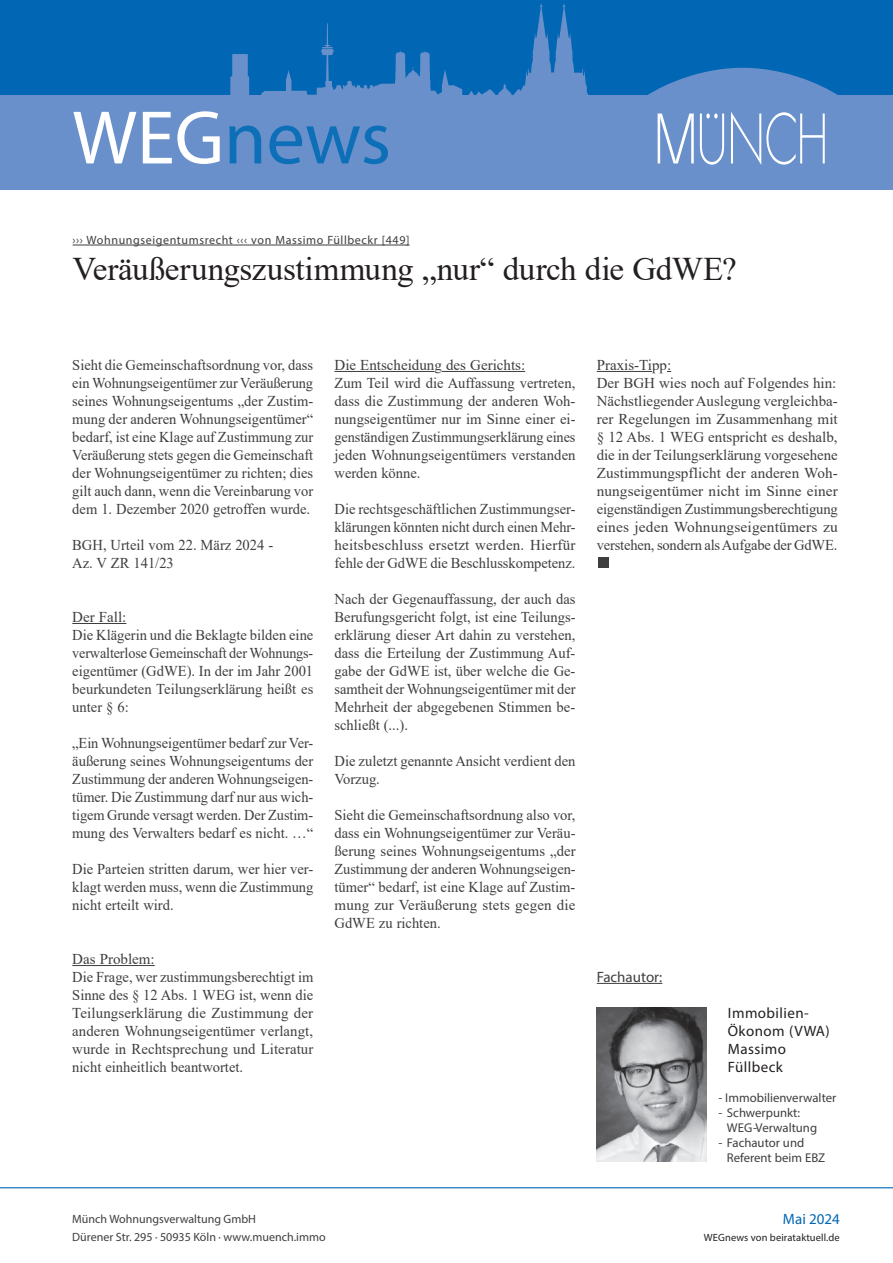
<style>
.page{position:relative;width:893px;height:1263px;background:#fff}
.page>*{position:absolute;margin:0;border:0;box-sizing:border-box;transform-origin:0 0}
.t1{font:76.5px "Myriad Pro";color:#0c6fb8}
.t2{font:33px "Times New Roman";letter-spacing:-.01em;color:#231f20}
.t3{font:15px/18px "Times New Roman";color:#3e3e3f}
.t4{font:15px/18px "Times New Roman";color:#3e3e3f;text-align:justify;scale:.96 1}
.t5{font:15px/18px "Myriad Pro";letter-spacing:.03em;color:#231f20}
.t6{font:15px "Myriad Pro";color:#3e3e3f}
.t7{font:15px "Myriad Pro";color:#0166b3}
.t8{font:12.75px/15px "Myriad Pro";color:#3e3e3f}
.t9{font:12px "Myriad Pro";color:#3e3e3f}
.t10{font:12px "Myriad Pro";letter-spacing:.05em;color:#3e3e3f}
.t11{font:10.5px "Myriad Pro";letter-spacing:.01em;color:#231f20}
.s1{color:#fff}
</style>
<div class="page">
<div style="left:0;top:95px;width:893px;height:95px;background:#6990ca"></div>
<hr style="left:0;top:1187px;width:893px;height:1px;background:#0166b3">
<div style="left:0;top:0;width:893px;height:95px;background:#0166b3"></div>
<svg style="left:221px;top:4px;width:372px;height:141px"></svg>
<svg style="left:648px;top:68px;width:189px;height:122px;background:#6b94cc"></svg>
<img style="left:597px;top:1007px;width:110px;height:155px">
<hr style="left:597px;top:983px;width:65px;height:1px;background:#3e3e3f">
<hr style="left:72px;top:623px;width:54px;height:1px;background:#3e3e3f">
<hr style="left:72px;top:965px;width:83px;height:1px;background:#3e3e3f">
<hr style="left:334px;top:371px;width:100px;height:1px;background:#3e3e3f">
<hr style="left:442px;top:371px;width:83px;height:1px;background:#3e3e3f">
<hr style="left:73px;top:245px;width:337px;height:1px;background:#3e3e3f">
<hr style="left:597px;top:371px;width:55px;height:1px;background:#3e3e3f">
<div style="left:598px;top:557px;width:11px;height:11px;background:#3e3e3f"></div>
<h1 class="t1" style="left:72px;top:91px;width:320px"><span class="s1">WEG</span>news</h1>
<p class="t10" style="left:73px;top:232px;width:338px">››› Wohnungseigentumsrecht ‹‹‹ von Massimo Füllbeckr [449]</p>
<h2 class="t2" style="left:72px;top:245px;width:666px">Veräußerungszustimmung „nur“ durch die GdWE?</h2>
<p class="t3" style="left:72px;top:355px;width:242px;text-align:justify">Sieht die Gemeinschaftsordnung vor, dass ein Wohnungseigentümer zur Veräußerung seines Wohnungseigentums „der Zustim&shy;mung der anderen Wohnungseigentümer“ bedarf, ist eine Klage auf Zustimmung zur Veräußerung stets gegen die Gemeinschaft der Wohnungseigentümer zu richten; dies gilt auch dann, wenn die Vereinbarung vor dem 1. Dezember 2020 getroffen wurde.</p>
<p class="t3" style="left:72px;top:535px;width:203px">BGH, Urteil vom 22. März 2024 -<br>Az. V ZR 141/23</p>
<p class="t3" style="left:72px;top:607px;width:243px">Der Fall:<br>Die Klägerin und die Beklagte bilden eine verwalterlose Gemeinschaft der Wohnungs&shy;eigentümer (GdWE). In der im Jahr 2001 beurkundeten Teilungserklärung heißt es unter § 6:</p>
<p class="t4" style="left:72px;top:733px;width:253px">„Ein Wohnungseigentümer bedarf zur Ver&shy;äußerung seines Wohnungseigentums der Zustimmung der anderen Wohnungseigen&shy;tümer. Die Zustimmung darf nur aus wich&shy;tigem Grunde versagt werden. Der Zustim&shy;mung des Verwalters bedarf es nicht. …“</p>
<p class="t3" style="left:72px;top:859px;width:243px;text-align:justify">Die Parteien stritten darum, wer hier ver&shy;klagt werden muss, wenn die Zustimmung nicht erteilt wird.</p>
<p class="t3" style="left:72px;top:949px;width:243px">Das Problem:<br>Die Frage, wer zustimmungsberechtigt im Sinne des § 12 Abs. 1 WEG ist, wenn die Teilungserklärung die Zustimmung der anderen Wohnungseigentümer verlangt, wurde in Rechtsprechung und Literatur nicht einheitlich beantwortet.</p>
<p class="t3" style="left:334px;top:355px;width:243px">Die Entscheidung des Gerichts:<br>Zum Teil wird die Auffassung vertreten, dass die Zustimmung der anderen Woh&shy;nungseigentümer nur im Sinne einer ei&shy;genständigen Zustimmungserklärung eines jeden Wohnungseigentümers verstanden werden könne.</p>
<p class="t3" style="left:334px;top:499px;width:243px;text-align:justify">Die rechtsgeschäftlichen Zustimmungser&shy;klärungen könnten nicht durch einen Mehr&shy;heitsbeschluss ersetzt werden. Hierfür fehle der GdWE die Beschlusskompetenz.</p>
<p class="t3" style="left:334px;top:589px;width:243px;text-align:justify">Nach der Gegenauffassung, der auch das Berufungsgericht folgt, ist eine Teilungs&shy;erklärung dieser Art dahin zu verstehen, dass die Erteilung der Zustimmung Auf&shy;gabe der GdWE ist, über welche die Ge&shy;samtheit der Wohnungseigentümer mit der Mehrheit der abgegebenen Stimmen be&shy;schließt (...).</p>
<p class="t3" style="left:334px;top:751px;width:242px">Die zuletzt genannte Ansicht verdient den<br>Vorzug.</p>
<p class="t3" style="left:334px;top:805px;width:243px;text-align:justify">Sieht die Gemeinschaftsordnung also vor, dass ein Wohnungseigentümer zur Veräu&shy;ßerung seines Wohnungseigentums „der Zustimmung der anderen Wohnungseigen&shy;tümer“ bedarf, ist eine Klage auf Zustim&shy;mung zur Veräußerung stets gegen die GdWE zu richten.</p>
<p class="t3" style="left:597px;top:355px;width:243px">Praxis-Tipp:<br>Der BGH wies noch auf Folgendes hin:<br>Nächstliegender Auslegung vergleichba&shy;rer Regelungen im Zusammenhang mit § 12 Abs. 1 WEG entspricht es deshalb, die in der Teilungserklärung vorgesehene Zustimmungspflicht der anderen Woh&shy;nungseigentümer nicht im Sinne einer eigenständigen Zustimmungsberechtigung eines jeden Wohnungseigentümers zu verstehen, sondern als Aufgabe der GdWE.</p>
<p class="t6" style="left:597px;top:967px;width:67px">Fachautor:</p>
<p class="t5" style="left:728px;top:1004px;width:103px">Immobilien-<br>Ökonom (VWA)<br>Massimo<br>Füllbeck</p>
<p class="t8" style="left:718px;top:1090px;width:119px">- Immobilienverwalter</p>
<p class="t8" style="left:727px;top:1105px;width:92px;text-indent:-9px">- Schwerpunkt:<br>WEG-Verwaltung</p>
<p class="t8" style="left:727px;top:1135px;width:100px;text-indent:-9px">- Fachautor und<br>Referent beim EBZ</p>
<p class="t9" style="left:72px;top:1212px;width:185px">Münch Wohnungsverwaltung GmbH</p>
<p class="t7" style="left:783px;top:1209px;width:58px">Mai 2024</p>
<p class="t9" style="left:72px;top:1230px;width:255px">Dürener Str. 295 · 50935 Köln · www.muench.immo</p>
<p class="t11" style="left:704px;top:1231px;width:137px">WEGnews von beirataktuell.de</p>
</div>
